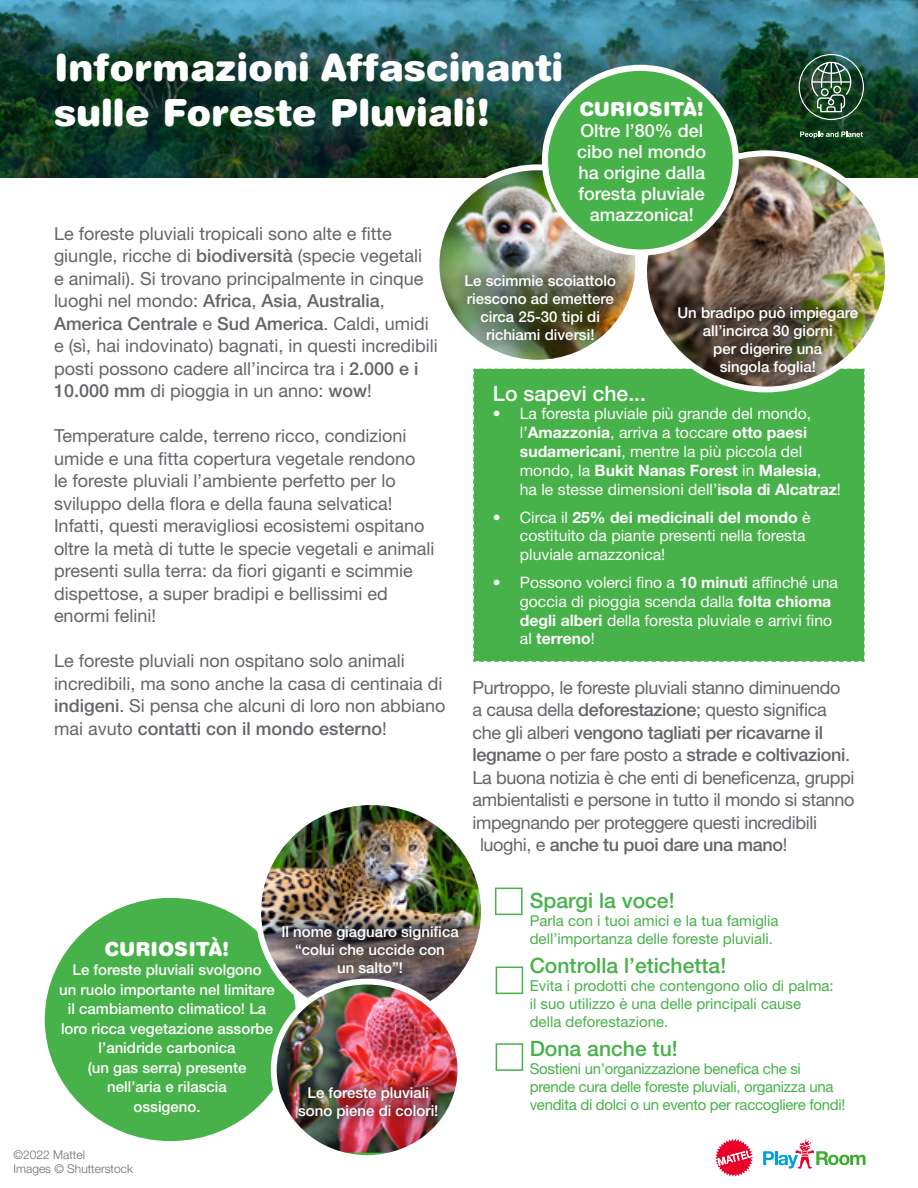
<style>
.page{position:relative;width:918px;height:1188px;background:#fff}
.page>*{position:absolute;margin:0;border:0;box-sizing:border-box;transform-origin:0 0}
.t1{font:900 37.5px/45px "Helvetica Rounded LT Std";color:#fff}
.t2{font:500 21.15px "Helvetica Neue LT Std";color:#47b249}
.t3{font:500 21.15px "Helvetica Neue LT Std";color:#fff}
.t4{font:900 19.5px "Helvetica Rounded LT Std";color:#fff}
.t5{font:18px/22.5px "Helvetica Neue LT Std";color:#626569}
.t6{font:18px "Helvetica Neue LT Std";letter-spacing:-.02em;color:#626569}
.t7{font:500 18px "Helvetica Neue LT Std";letter-spacing:-.02em;color:#626569}
.t8{font:500 18px/21px "Helvetica Neue LT Std";color:#fff;text-align:center}
.t9{font:15.75px/18.9px "Helvetica Neue LT Std";color:#fff}
.t10{font:500 15px/18px "Helvetica Neue LT Std";color:#fff;text-align:center}
.t11{font:15px/18px "Helvetica Neue LT Std";color:#47b249}
.t12{font:15px/18px "Helvetica Neue LT Std";letter-spacing:-.02em;color:#47b249}
.t13{font:300 12px/14.4px "Helvetica Neue LT Std";color:#6d6e71}
.s1{font-weight:500}
.s2{font-weight:700}
.s3{font-weight:400}
</style>
<div class="page">
<div style="left:473px;top:368px;width:392px;height:294px;background:#47b249"></div>
<img style="left:0;top:0;width:918px;height:177px">
<svg style="left:763px;top:1139px;width:102px;height:30px"></svg>
<svg style="left:715px;top:1139px;width:38px;height:38px"></svg>
<div style="left:42px;top:895px;width:257px;height:249px;background:#47b249;border-radius:50%"></div>
<img style="left:258px;top:806px;width:222px;height:134px">
<div style="left:262px;top:906px;width:216px;height:87px;background:#231f20;opacity:.52"></div>
<div style="left:255px;top:799px;width:232px;height:225px;border:6px solid #fff;border-radius:50%"></div>
<img style="left:274px;top:982px;width:186px;height:171px">
<div style="left:271px;top:979px;width:192px;height:182px;border:6px solid #fff;border-radius:50%"></div>
<img style="left:436px;top:167px;width:187px;height:132px">
<div style="left:446px;top:255px;width:189px;height:105px;background:#231f20;opacity:.33"></div>
<div style="left:434px;top:164px;width:207px;height:202px;border:6px solid #fff;border-radius:50%"></div>
<img style="left:644px;top:153px;width:244px;height:236px">
<div style="left:658px;top:286px;width:219px;height:103px;background:#231f20;opacity:.48"></div>
<div style="left:641px;top:150px;width:250px;height:242px;border:6px solid #fff;border-radius:50%"></div>
<div style="left:495px;top:888px;width:28px;height:27px;background:#fff;border:2px solid #47b249"></div>
<div style="left:545px;top:68px;width:191px;height:185px;background:#47b249;border-radius:50%"></div>
<div style="left:542px;top:65px;width:197px;height:191px;border:6px solid #fff;border-radius:50%"></div>
<div style="left:496px;top:967px;width:27px;height:27px;background:#fff;border:2px solid #47b249"></div>
<svg style="left:800px;top:132px;width:63px;height:6px"></svg>
<img style="left:799px;top:54px;width:65px;height:66px">
<div style="left:496px;top:1043px;width:27px;height:28px;background:#fff;border:2px solid #47b249"></div>
<div style="left:288px;top:1075px;width:161px;height:54px;background:#231f20;opacity:.52"></div>
<h1 class="t1" style="left:54px;top:44px;width:511px">Informazioni Affascinanti sulle Foreste Pluviali!</h1>
<p class="t4" style="left:579px;top:97px;width:126px">CURIOSITÀ!</p>
<p class="t8" style="left:577px;top:120px;width:131px">Oltre l’80% del cibo nel mondo ha origine dalla foresta pluviale amazzonica!</p>
<p class="t5" style="left:54px;top:222px;width:385px">Le foreste pluviali tropicali sono alte e fitte giungle, ricche di <span class="s1">biodiversità</span> (specie vegetali<br>e animali). Si trovano principalmente in cinque luoghi nel mondo: <span class="s1">Africa</span>, <span class="s1">Asia</span>, <span class="s1">Australia</span>, <span class="s1">America Centrale</span> e <span class="s1">Sud America</span>. Caldi, umidi e (sì, hai indovinato) bagnati, in questi incredibili posti possono cadere all’incirca tra i <span class="s1">2.000 e i 10.000 mm</span> di pioggia in un anno: <span class="s1">wow</span>!</p>
<p class="t5" style="left:54px;top:424px;width:382px">Temperature calde, terreno ricco, condizioni umide e una fitta copertura vegetale rendono<br>le foreste pluviali l’ambiente perfetto per lo sviluppo della flora e della fauna selvatica!<br>Infatti, questi meravigliosi ecosistemi ospitano oltre la metà di tutte le specie vegetali e animali presenti sulla terra: da fiori giganti e scimmie dispettose, a super bradipi e bellissimi ed enormi felini!</p>
<p class="t5" style="left:54px;top:649px;width:393px">Le foreste pluviali non ospitano solo animali incredibili, ma sono anche la casa di centinaia di <span class="s1">indigeni</span>. Si pensa che alcuni di loro non abbiano mai avuto <span class="s1">contatti con il mondo esterno</span>!</p>
<p class="t10" style="left:465px;top:272px;width:153px">Le scimmie scoiattolo riescono ad emettere circa 25-30 tipi di richiami diversi!</p>
<p class="t10" style="left:677px;top:303px;width:182px">Un bradipo può impiegare all’incirca 30 giorni<br>per digerire una<br>singola foglia!</p>
<p class="t3" style="left:493px;top:380px;width:155px">Lo sapevi che...</p>
<p class="t9" style="left:520px;top:404px;width:323px;text-indent:-27px">• La foresta pluviale più grande del mondo, l’<span class="s2">Amazzonia</span>, arriva a toccare <span class="s2">otto paesi sudamericani</span>, mentre la più piccola del mondo, la <span class="s2">Bukit Nanas Forest</span> in <span class="s2">Malesia</span>, ha le stesse dimensioni dell’<span class="s2">isola di Alcatraz</span>!</p>
<p class="t9" style="left:520px;top:507px;width:292px;text-indent:-27px">• Circa il <span class="s2">25% dei medicinali del mondo</span> è costituito da piante presenti nella foresta pluviale amazzonica!</p>
<p class="t9" style="left:520px;top:572px;width:320px;text-indent:-27px">• Possono volerci fino a <span class="s2">10 minuti</span> affinché una goccia di pioggia scenda dalla <span class="s2">folta chioma degli alberi</span> della foresta pluviale e arrivi fino al <span class="s2">terreno</span>!</p>
<p class="t6" style="left:472px;top:677px;width:369px">Purtroppo, le foreste pluviali stanno diminuendo</p>
<p class="t6" style="left:472px;top:699px;width:356px">a causa della <span class="s1">deforestazione</span>; questo significa</p>
<p class="t7" style="left:472px;top:722px;width:352px"><span class="s3">che gli alberi</span> vengono tagliati per ricavarne il</p>
<p class="t7" style="left:472px;top:744px;width:379px">legname <span class="s3">o per fare posto a</span> strade e coltivazioni<span class="s3">.</span></p>
<p class="t6" style="left:472px;top:767px;width:384px">La buona notizia è che enti di beneficenza, gruppi</p>
<p class="t6" style="left:472px;top:789px;width:384px">ambientalisti e persone in tutto il mondo si stanno</p>
<p class="t6" style="left:472px;top:812px;width:346px">impegnando per proteggere questi incredibili</p>
<p class="t7" style="left:480px;top:834px;width:309px"><span class="s3">luoghi, e</span> anche tu puoi dare una mano<span class="s3">!</span></p>
<p class="t10" style="left:281px;top:923px;width:179px">Il nome giaguaro significa “colui che uccide con<br>un salto”!</p>
<p class="t4" style="left:105px;top:936px;width:126px">CURIOSITÀ!</p>
<p class="t10" style="left:59px;top:960px;width:217px;line-height:19.5px">Le foreste pluviali svolgono<br>un ruolo importante nel limitare il cambiamento climatico! La loro ricca vegetazione assorbe l’anidride carbonica<br>(un gas serra) presente nell’aria e rilascia<br>ossigeno.</p>
<p class="t10" style="left:298px;top:1083px;width:142px">Le foreste pluviali sono piene di colori!</p>
<p class="t13" style="left:14px;top:1147px;width:121px">©2022 Mattel<br>Images © Shutterstock</p>
<p class="t2" style="left:530px;top:888px;width:146px">Spargi la voce!</p>
<p class="t11" style="left:530px;top:912px;width:250px">Parla con i tuoi amici e la tua famiglia dell’importanza delle foreste pluviali.</p>
<p class="t2" style="left:530px;top:953px;width:198px">Controlla l’etichetta!</p>
<p class="t11" style="left:530px;top:976px;width:305px">Evita i prodotti che contengono olio di palma: il suo utilizzo è una delle principali cause della deforestazione.</p>
<p class="t2" style="left:530px;top:1035px;width:149px">Dona anche tu!</p>
<p class="t12" style="left:530px;top:1059px;width:317px">Sostieni un’organizzazione benefica che si prende cura delle foreste pluviali, organizza una vendita di dolci o un evento per raccogliere fondi!</p>
</div>
